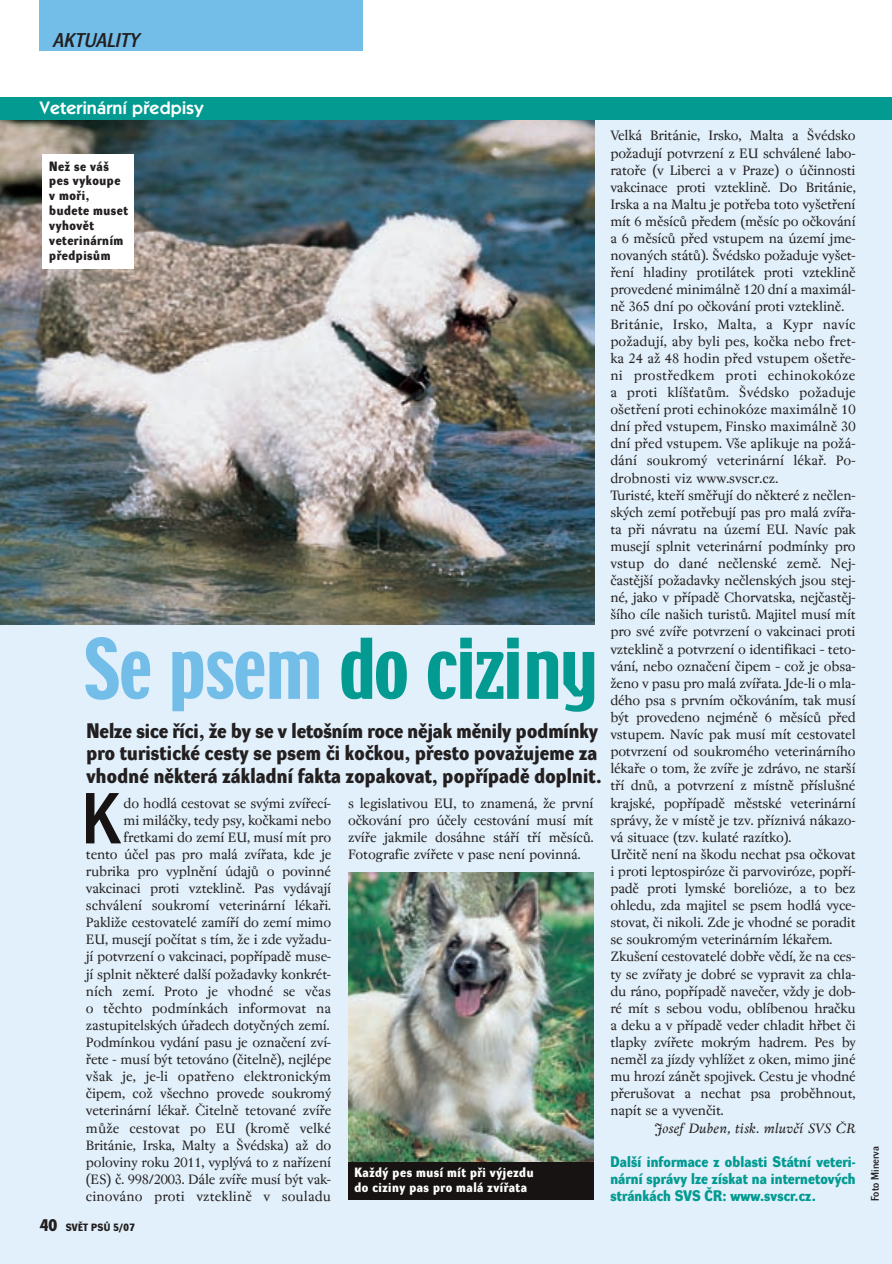
<style>
.page{position:relative;width:892px;height:1264px;background:#fff}
.page>*{position:absolute;margin:0;border:0;box-sizing:border-box;transform-origin:0 0}
.t1{font:74.25px "Techno CE";letter-spacing:-.005em;color:#029a91}
.t2{font:70.5px "Dynamo DD";color:#171312}
.t3{font:20.55px/22.5px "Dynamo DB";letter-spacing:.01em;color:#231f20}
.t4{font:19.5px "Dynamo D Italic D";letter-spacing:.01em;color:#231f20}
.t5{font:600 18px "Itc Kabel CE";letter-spacing:.01em;color:#fff}
.t6{font:15px/17.1px "Regent";letter-spacing:-.015em;color:#231f20;text-align:right}
.t7{font:15px/17.1px "Dynamo DB";letter-spacing:.01em;color:#029a91;text-align:justify}
.t8{font:italic 15px "Regent";letter-spacing:.02em;color:#231f20}
.t9{font:13.2px/14.9px "Dynamo DB";letter-spacing:.045em;color:#231f20}
.t10{font:13.2px/14.9px "Dynamo DB";letter-spacing:.045em;color:#fff}
.t11{font:10.8px "Dynamo DD";color:#231f20}
.t12{font:10.35px "Dynamo DB";letter-spacing:.03em;color:#231f20}
.s1{color:#73bde9}
.s2{font-size:16.5px}
</style>
<div class="page">
<img style="left:0;top:0;width:892px;height:1264px">
<h3 class="t4" style="left:54px;top:32px;width:87px">AKTUALITY</h3>
<p class="t5" style="left:40px;top:101px;width:165px">Veterinární pfiedpisy</p>
<p class="t9" style="left:49px;top:160px;width:80px">NeÏ se vá‰ pes vykoupe v mofii, budete muset vyhovût veterinárním pfiedpisÛm</p>
<h1 class="t1" style="left:85px;top:638px;width:514px"><span class="s1">Se psem</span> do ciziny</h1>
<h3 class="t3" style="left:87px;top:721px;width:517px">Nelze sice fiíci, Ïe by se v leto‰ním roce nûjak mûnily podmínky pro turistické cesty se psem ãi koãkou, pfiesto povaÏujeme za vhodné nûkterá základní fakta zopakovat, popfiípadû doplnit.</h3>
<h2 class="t2" style="left:81px;top:791px;width:40px">K</h2>
<p class="t6" style="left:86px;top:795px;width:247px">do hodlá cestovat se sv˘mi zvífiecí-<br>mi miláãky, tedy psy, koãkami nebo fretkami do zemí EU, musí mít pro<br>tento úãel pas pro malá zvífiata, kde je rubrika pro vyplnûní údajÛ o povinné vakcinaci proti vzteklinû. Pas vydávají schválení soukromí veterinární lékafii.<br>PakliÏe cestovatelé zamífií do zemí mimo EU, musejí poãítat s tím, Ïe i zde vyÏadu&shy;jí potvrzení o vakcinaci, popfiípadû muse&shy;jí splnit nûkteré dal‰í poÏadavky konkrét&shy;ních zemí. Proto je vhodné se vãas o tûchto podmínkách informovat na zastupitelsk˘ch úfiadech dotyãn˘ch zemí.<br>Podmínkou vydání pasu je oznaãení zví&shy;fiete - musí b˘t tetováno (ãitelnû), nejlépe v‰ak je, je-li opatfieno elektronick˘m ãipem, coÏ v‰echno provede soukrom˘ veterinární lékafi. âitelnû tetované zvífie mÛÏe cestovat po EU (kromû velké Británie, Irska, Malty a ·védska) aÏ do poloviny roku 2011, vypl˘vá to z nafiízení (ES) ã. 998/2003. Dále zvífie musí b˘t vak&shy;cinováno proti vzteklinû v souladu</p>
<p class="t6" style="left:348px;top:795px;width:247px;text-align:justify">s legislativou EU, to znamená, Ïe první oãkování pro úãely cestování musí mít zvífie jakmile dosáhne stáfií tfií mûsícÛ.<br>Fotografie zvífiete v pase není povinná.</p>
<p class="t10" style="left:354px;top:1166px;width:181px">KaÏd˘ pes musí mít pfii v˘jezdu do ciziny pas pro malá zvífiata</p>
<p class="t12" style="left:40px;top:1223px;width:97px"><span class="s2">40</span> SVùT PSÒ 5/07</p>
<p class="t6" style="left:610px;top:128px;width:247px;text-align:left">Velká Británie, Irsko, Malta a ·védsko poÏadují potvrzení z EU schválené labo&shy;ratofie (v Liberci a v Praze) o úãinnosti vakcinace proti vzteklinû. Do Británie, Irska a na Maltu je potfieba toto vy‰etfiení mít 6 mûsícÛ pfiedem (mûsíc po oãkování a 6 mûsícÛ pfied vstupem na území jme&shy;novan˘ch státÛ). ·védsko poÏaduje vy‰et&shy;fiení hladiny protilátek proti vzteklinû provedené minimálnû 120 dní a maximál&shy;nû 365 dní po oãkování proti vzteklinû.<br>Británie, Irsko, Malta, a Kypr navíc poÏadují, aby byli pes, koãka nebo fret&shy;ka 24 aÏ 48 hodin pfied vstupem o‰etfie&shy;ni prostfiedkem proti echinokokóze a proti klí‰ÈatÛm. ·védsko poÏaduje o‰etfiení proti echinokóze maximálnû 10 dní pfied vstupem, Finsko maximálnû 30 dní pfied vstupem. V‰e aplikuje na poÏá&shy;dání soukrom˘ veterinární lékafi. Po&shy;drobnosti viz www.svscr.cz.<br>Turisté, ktefií smûfiují do nûkteré z neãlen&shy;sk˘ch zemí potfiebují pas pro malá zvífia&shy;ta pfii návratu na území EU. Navíc pak musejí splnit veterinární podmínky pro vstup do dané neãlenské zemû. Nej&shy;ãastûj‰í poÏadavky neãlensk˘ch jsou stej&shy;né, jako v pfiípadû Chorvatska, nejãastûj-‰ího cíle na‰ich turistÛ. Majitel musí mít pro své zvífie potvrzení o vakcinaci proti vzteklinû a potvrzení o identifikaci – teto&shy;vání, nebo oznaãení ãipem – coÏ je obsa-Ïeno v pasu pro malá zvífiata. Jde-li o mla&shy;dého psa s prvním oãkováním, tak musí b˘t provedeno nejménû 6 mûsícÛ pfied vstupem. Navíc pak musí mít cestovatel potvrzení od soukromého veterinárního lékafie o tom, Ïe zvífie je zdrávo, ne star‰í tfií dnÛ, a potvrzení z místnû pfiíslu‰né krajské, popfiípadû mûstské veterinární správy, Ïe v místû je tzv. pfiíznivá nákazo&shy;vá situace (tzv. kulaté razítko).<br>Urãitû není na ‰kodu nechat psa oãkovat i proti leptospiróze ãi parvoviróze, popfií&shy;padû proti lymské borelióze, a to bez ohledu, zda majitel se psem hodlá vyce&shy;stovat, ãi nikoli. Zde je vhodné se poradit se soukrom˘m veterinárním lékafiem.<br>Zku‰ení cestovatelé dobfie vûdí, Ïe na ces&shy;ty se zvífiaty je dobré se vypravit za chla&shy;du ráno, popfiípadû naveãer, vÏdy je dob&shy;ré mít s sebou vodu, oblíbenou hraãku a deku a v pfiípadû veder chladit hfibet ãi tlapky zvífiete mokr˘m hadrem. Pes by nemûl za jízdy vyhlíÏet z oken, mimo jiné mu hrozí zánût spojivek. Cestu je vhodné pfieru‰ovat a nechat psa probûhnout, napít se a vyvenãit.</p>
<p class="t8" style="left:655px;top:1122px;width:202px">Josef Duben, tisk. mluvãí SVS âR</p>
<p class="t7" style="left:610px;top:1154px;width:247px">Dal‰í informace z oblasti Státní veteri&shy;nární správy lze získat na internetov˘ch stránkách SVS âR: www.svscr.cz.</p>
<p class="t11" style="left:871px;top:1200px;width:56px;rotate:-90deg">Foto Minerva</p>
</div>
